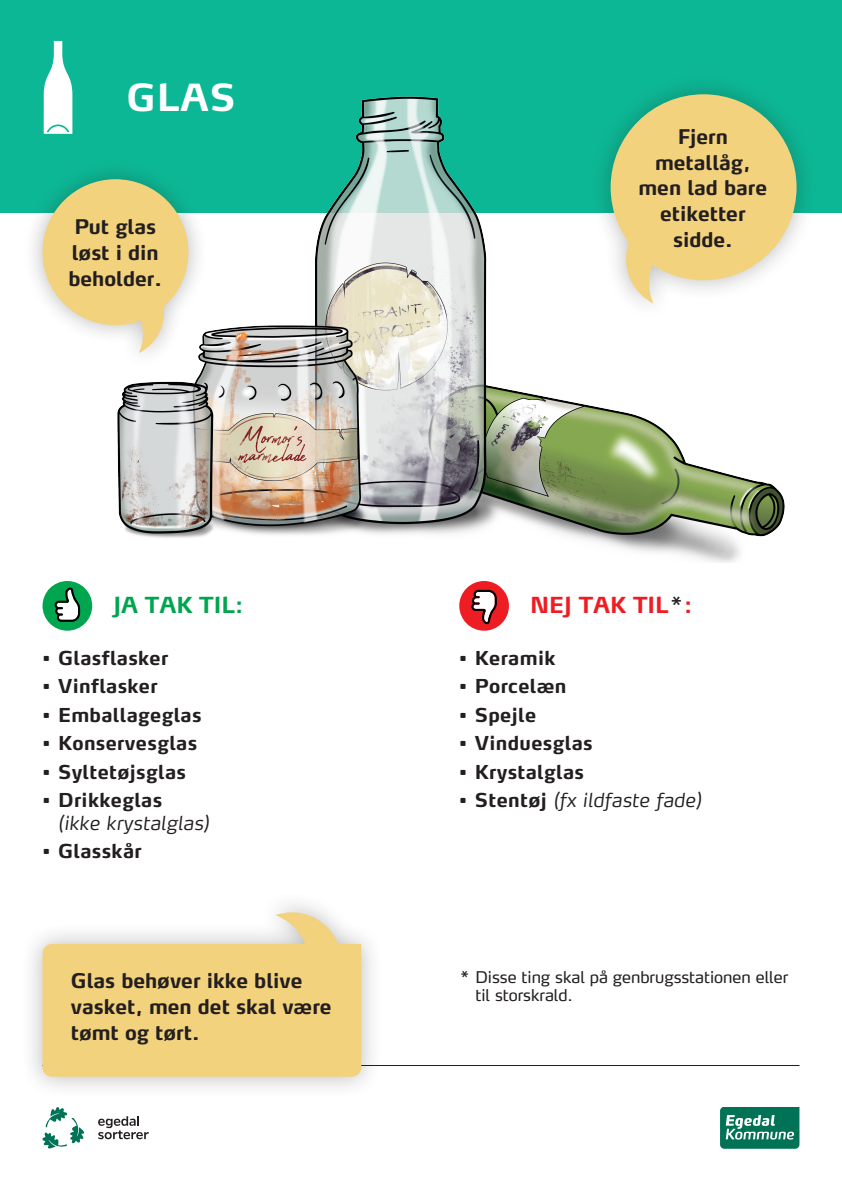
<style>
.page{position:relative;width:842px;height:1191px;background:#fff}
.page>*{position:absolute;margin:0;border:0;box-sizing:border-box;transform-origin:0 0}
.Fragmentrubrik_-_A3{font:700 37px "Max";color:#fff}
.NEJ_tak_-_A3{font:700 21.9px "Max";color:#ee1d23}
.JA_tak_-_A3{font:700 21.9px "Max";color:#00a54f}
.Bobbel_bold_-_A3{font:700 20px/25.7px "Max";color:#231f20}
.t1{font:700 19px "Max";letter-spacing:.02em;color:#231f20}
.t2{font:italic 300 19px/22.8px "Max";letter-spacing:.02em;color:#231f20}
.Box-txt_-_A3{font:16px/17.6px "Max";color:#231f20}
.s1{font-weight:700;font-style:normal}
.s2{font-weight:400;color:#231f20}
</style>
<div class="page">
<svg style="left:720px;top:1107px;width:79px;height:41px;background:#2c8a72"></svg>
<hr style="left:43px;top:1065px;width:756px;height:1px;background:#231f20">
<svg style="left:98px;top:1116px;width:51px;height:23px"></svg>
<svg style="left:43px;top:1107px;width:41px;height:41px"></svg>
<div style="left:0;top:0;width:842px;height:213px;background:#0cb795"></div>
<div style="left:43px;top:581px;width:49px;height:49px;background:#00a54f;border-radius:50%"></div>
<svg style="left:55px;top:587px;width:25px;height:35px"></svg>
<div style="left:459px;top:581px;width:50px;height:49px;background:#ee1d23;border-radius:50%"></div>
<svg style="left:471px;top:590px;width:26px;height:34px"></svg>
<img style="left:72px;top:89px;width:713px;height:473px">
<div style="left:23px;top:159px;width:185px;height:212px;background:#231f20;opacity:.3"></div>
<div style="left:43px;top:179px;width:145px;height:146px;background:#f3d27d;border-radius:50%"></div>
<svg style="left:138px;top:303px;width:30px;height:50px"></svg>
<div style="left:588px;top:72px;width:231px;height:251px;background:#231f20;opacity:.3"></div>
<div style="left:611px;top:94px;width:185px;height:186px;background:#f3d27d;border-radius:50%"></div>
<svg style="left:622px;top:237px;width:32px;height:67px"></svg>
<div style="left:20px;top:890px;width:363px;height:209px;background:#231f20;opacity:.3"></div>
<svg style="left:275px;top:912px;width:64px;height:32px"></svg>
<div style="left:43px;top:944px;width:318px;height:132px;background:#f3d27d"></div>
<svg style="left:44px;top:41px;width:28px;height:93px"></svg>
<p class="Fragmentrubrik_-_A3" style="left:127px;top:74px;width:110px">GLAS</p>
<p class="Bobbel_bold_-_A3" style="left:69px;top:214px;width:95px">Put glas løst i din beholder.</p>
<p class="JA_tak_-_A3" style="left:113px;top:591px;width:131px">JA TAK TIL:</p>
<p class="t1" style="left:43px;top:645px;width:127px">• Glasflasker</p>
<p class="t1" style="left:43px;top:674px;width:117px">• Vinflasker</p>
<p class="t1" style="left:43px;top:702px;width:161px">• Emballageglas</p>
<p class="t1" style="left:43px;top:731px;width:156px">• Konservesglas</p>
<p class="t1" style="left:43px;top:759px;width:145px">• Syltetøjsglas</p>
<p class="t2" style="left:58px;top:788px;width:153px;text-indent:-16px"><span class="s1">• Drikkeglas<br></span>(ikke krystalglas)</p>
<p class="t1" style="left:43px;top:839px;width:101px">• Glasskår</p>
<p class="Bobbel_bold_-_A3" style="left:638px;top:124px;width:130px;text-align:center">Fjern metallåg, men lad bare etiketter sidde.</p>
<p class="NEJ_tak_-_A3" style="left:530px;top:591px;width:164px">NEJ TAK TIL<span class="s2">*</span>:</p>
<p class="t1" style="left:459px;top:645px;width:98px">• Keramik</p>
<p class="t1" style="left:459px;top:674px;width:109px">• Porcelæn</p>
<p class="t1" style="left:459px;top:702px;width:78px">• Spejle</p>
<p class="t1" style="left:459px;top:731px;width:135px">• Vinduesglas</p>
<p class="t1" style="left:459px;top:759px;width:126px">• Krystalglas</p>
<p class="t2" style="left:459px;top:788px;width:243px"><span class="s1">• Stentøj</span> (fx ildfaste fade)</p>
<p class="Bobbel_bold_-_A3" style="left:71px;top:968px;width:262px">Glas behøver ikke blive vasket, men det skal være tømt og tørt.</p>
<p class="Box-txt_-_A3" style="left:475px;top:968px;width:314px;text-indent:-16px">* Disse ting skal på genbrugsstationen eller til storskrald.</p>
</div>
